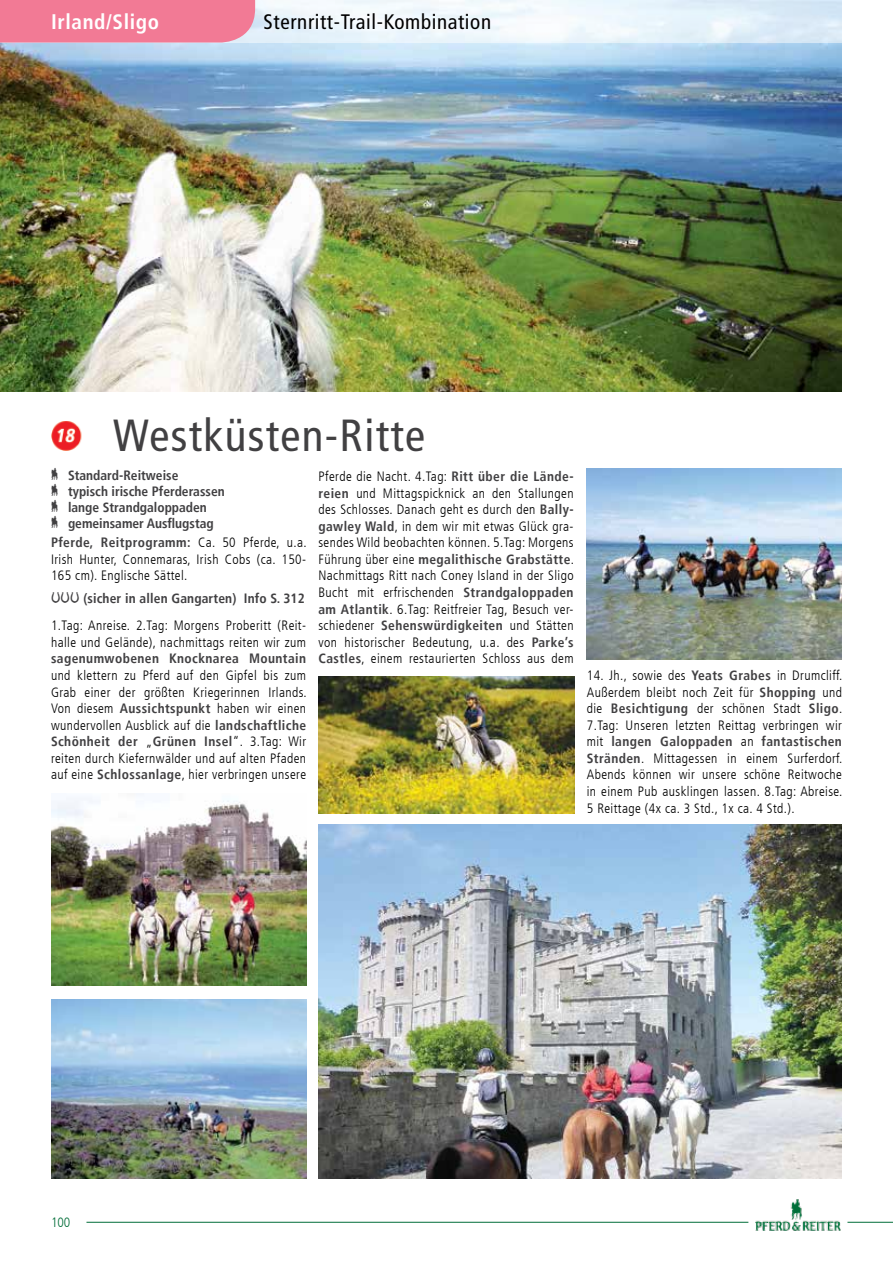
<style>
.page{position:relative;width:893px;height:1263px;background:#fff}
.page>*{position:absolute;margin:0;border:0;box-sizing:border-box;transform-origin:0 0}
.t1{font:condensed 45px "Frutiger LT";letter-spacing:.03em;color:#414042}
.t2{font:condensed 21px "Frutiger LT";letter-spacing:.03em;color:#000}
.t3{font:700 condensed 21px "Frutiger LT";letter-spacing:.03em;color:#fff}
.t4{font:300 condensed 13.5px/16.6px "Frutiger LT";letter-spacing:.03em;color:#000;text-align:justify}
.t5{font:700 condensed 13.5px/16.2px "Frutiger LT";color:#414042}
.t6{font:700 condensed 13.5px "Frutiger LT";letter-spacing:.03em;color:#414042}
.t7{font:300 condensed 13.5px "Frutiger LT";color:#006d38}
.s1{font-weight:700;color:#414042}
</style>
<div class="page">
<img style="left:51px;top:421px;width:31px;height:29px">
<img style="left:0;top:43px;width:842px;height:348px">
<img style="left:319px;top:825px;width:523px;height:354px">
<img style="left:587px;top:469px;width:255px;height:191px">
<img style="left:51px;top:999px;width:255px;height:180px">
<img style="left:51px;top:794px;width:255px;height:192px">
<img style="left:319px;top:677px;width:255px;height:136px">
<svg style="left:255px;top:0;width:587px;height:43px;fill:#ecf6fb"></svg>
<img style="left:755px;top:1199px;width:85px;height:32px">
<hr style="left:847px;top:1222px;width:46px;height:1px;background:#006d38">
<hr style="left:86px;top:1222px;width:662px;height:1px;background:#006d38">
<div style="left:0;top:0;width:255px;height:43px;background:#f27a95"></div>
<h2 class="t3" style="left:51px;top:9px;width:110px">Irland/Sligo</h2>
<h2 class="t2" style="left:264px;top:9px;width:229px">Sternritt-Trail-Kombination</h2>
<h1 class="t1" style="left:113px;top:409px;width:313px">Westküsten-Ritte</h1>
<p class="t4" style="left:318px;top:468px;width:257px">Pferde die Nacht. 4.Tag: <span class="s1">Ritt über die Lände&shy;reien</span> und Mittagspicknick an den Stallungen des Schlosses. Danach geht es durch den <span class="s1">Bally&shy;gawley Wald</span>, in dem wir mit etwas Glück gra&shy;sendes Wild beobachten können. 5.Tag: Morgens Führung über eine <span class="s1">megalithische Grabstätte</span>.<br>Nachmittags Ritt nach Coney Island in der Sligo Bucht mit erfrischenden <span class="s1">Strandgaloppaden am Atlantik</span>. 6.Tag: Reitfreier Tag, Besuch ver&shy;schiedener <span class="s1">Sehenswürdigkeiten</span> und Stätten von historischer Bedeutung, u.a. des <span class="s1">Parke’s Castles</span>, einem restaurierten Schloss aus dem</p>
<p class="t5" style="left:51px;top:467px;width:175px">‡ Standard-Reitweise<br>‡ typisch irische Pferderassen ‡ lange Strandgaloppaden<br>‡ gemeinsamer Ausflugstag</p>
<p class="t4" style="left:51px;top:534px;width:257px"><span class="s1">Pferde, Reitprogramm:</span> Ca. 50 Pferde, u.a.<br>Irish Hunter, Connemaras, Irish Cobs (ca. 150- 165 cm). Englische Sättel.</p>
<p class="t5" style="left:51px;top:590px;width:255px">††† (sicher in allen Gangarten) Info S. 312</p>
<p class="t4" style="left:51px;top:617px;width:257px">1.Tag: Anreise. 2.Tag: Morgens Proberitt (Reit&shy;halle und Gelände), nachmittags reiten wir zum</p>
<p class="t6" style="left:51px;top:651px;width:257px">sagenumwobenen Knocknarea Mountain</p>
<p class="t4" style="left:51px;top:667px;width:257px">und klettern zu Pferd auf den Gipfel bis zum Grab einer der größten Kriegerinnen Irlands.<br>Von diesem <span class="s1">Aussichtspunkt</span> haben wir einen wundervollen Ausblick auf die <span class="s1">landschaftliche Schönheit der</span> „<span class="s1">Grünen Insel</span>“. 3.Tag: Wir reiten durch Kiefernwälder und auf alten Pfaden auf eine <span class="s1">Schlossanlage</span>, hier verbringen unsere</p>
<p class="t4" style="left:587px;top:667px;width:257px">14. Jh., sowie des <span class="s1">Yeats Grabes</span> in Drumcliff.<br>Außerdem bleibt noch Zeit für <span class="s1">Shopping</span> und die <span class="s1">Besichtigung</span> der schönen Stadt <span class="s1">Sligo</span>.<br>7.Tag: Unseren letzten Reittag verbringen wir mit <span class="s1">langen Galoppaden</span> an <span class="s1">fantastischen Stränden</span>. Mittagessen in einem Surferdorf.<br>Abends können wir unsere schöne Reitwoche in einem Pub ausklingen lassen. 8.Tag: Abreise.<br>5 Reittage (4x ca. 3 Std., 1x ca. 4 Std.).</p>
<p class="t7" style="left:51px;top:1214px;width:21px">100</p>
</div>
